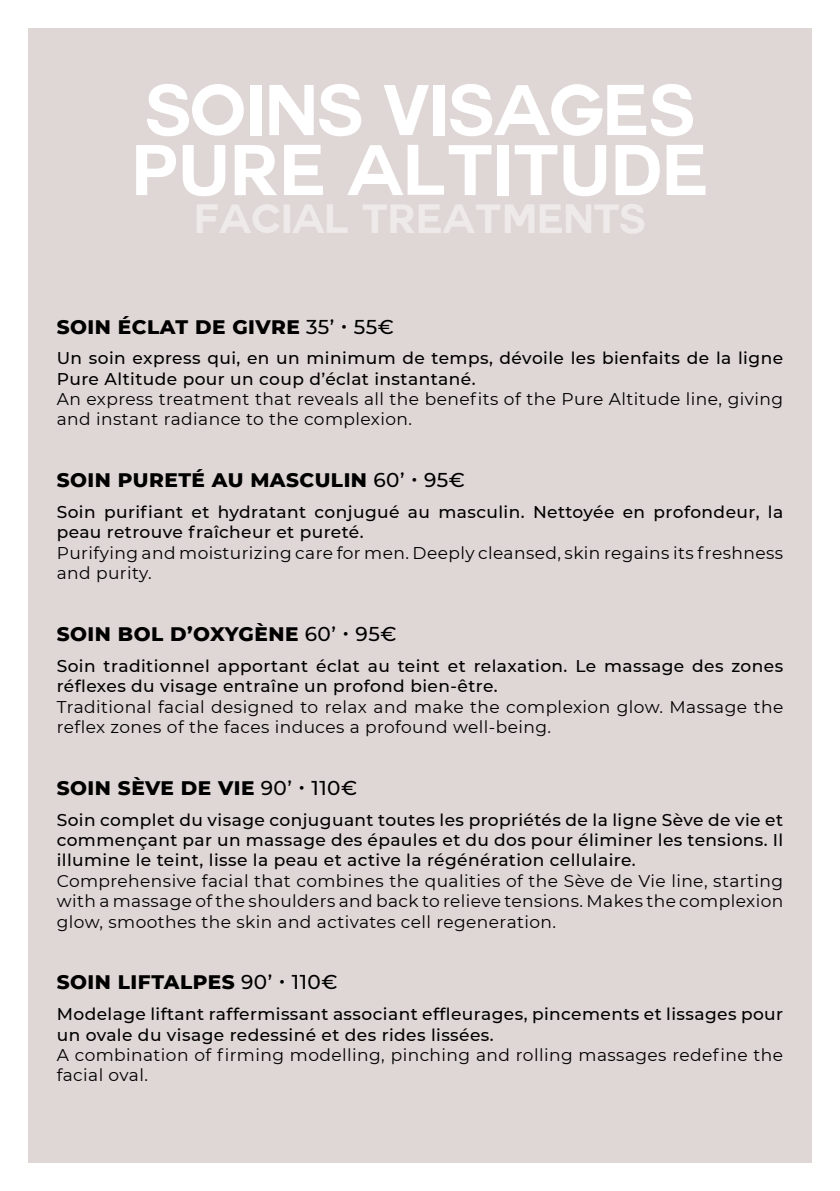
<style>
.page{position:relative;width:840px;height:1191px;background:#fff}
.page>*{position:absolute;margin:0;border:0;box-sizing:border-box;transform-origin:0 0}
.t1{font:700 70px/60px "Couture";color:#fff}
.t2{font:800 20px "Montserrat";letter-spacing:.025em;color:#000}
.t3{font:500 17px/20.4px "Montserrat";letter-spacing:.025em;color:#000}
.t4{font:17px/20.4px "Montserrat";letter-spacing:.025em;color:#000}
.s1{font-weight:500}
</style>
<div class="page">
<div style="left:28px;top:28px;width:783px;height:1134px;background:#dfd7d5"></div>
<h1 class="t1" style="left:131px;top:80px;width:578px">SOINS VISAGES<br>PURE ALTITUDE</h1>
<p class="t2" style="left:57px;top:312px;width:338px">SOIN ÉCLAT DE GIVRE <span class="s1">35’ • 55€</span></p>
<p class="t3" style="left:57px;top:347px;width:727px">Un soin express qui, en un minimum de temps, dévoile les bienfaits de la ligne<br>Pure Altitude pour un coup d’éclat instantané.</p>
<p class="t4" style="left:57px;top:388px;width:727px">An express treatment that reveals all the benefits of the Pure Altitude line, giving and instant radiance to the complexion.</p>
<p class="t2" style="left:57px;top:465px;width:409px">SOIN PURETÉ AU MASCULIN <span class="s1">60’ • 95€</span></p>
<p class="t3" style="left:57px;top:501px;width:727px">Soin purifiant et hydratant conjugué au masculin. Nettoyée en profondeur, la peau retrouve fraîcheur et pureté.</p>
<p class="t4" style="left:57px;top:542px;width:727px">Purifying and moisturizing care for men. Deeply cleansed, skin regains its freshness and purity.</p>
<p class="t2" style="left:57px;top:619px;width:341px">SOIN BOL D’OXYGÈNE <span class="s1">60’ • 95€</span></p>
<p class="t3" style="left:57px;top:655px;width:727px">Soin traditionnel apportant éclat au teint et relaxation. Le massage des zones réflexes du visage entraîne un profond bien-être.</p>
<p class="t4" style="left:57px;top:695px;width:727px">Traditional facial designed to relax and make the complexion glow. Massage the reflex zones of the faces induces a profound well-being.</p>
<p class="t2" style="left:57px;top:773px;width:302px">SOIN SÈVE DE VIE <span class="s1">90’ • 110€</span></p>
<p class="t3" style="left:57px;top:808px;width:727px;text-align:justify">Soin complet du visage conjuguant toutes les propriétés de la ligne Sève de vie et commençant par un massage des épaules et du dos pour éliminer les tensions. Il illumine le teint, lisse la peau et active la régénération cellulaire.</p>
<p class="t4" style="left:57px;top:870px;width:727px;text-align:justify">Comprehensive facial that combines the qualities of the Sève de Vie line, starting with a massage of the shoulders and back to relieve tensions. Makes the complexion glow, smoothes the skin and activates cell regeneration.</p>
<p class="t2" style="left:57px;top:967px;width:282px">SOIN LIFTALPES <span class="s1">90’ • 110€</span></p>
<p class="t3" style="left:57px;top:1003px;width:727px">Modelage liftant raffermissant associant effleurages, pincements et lissages pour un ovale du visage redessiné et des rides lissées.</p>
<p class="t4" style="left:57px;top:1044px;width:727px">A combination of firming modelling, pinching and rolling massages redefine the facial oval.</p>
</div>
